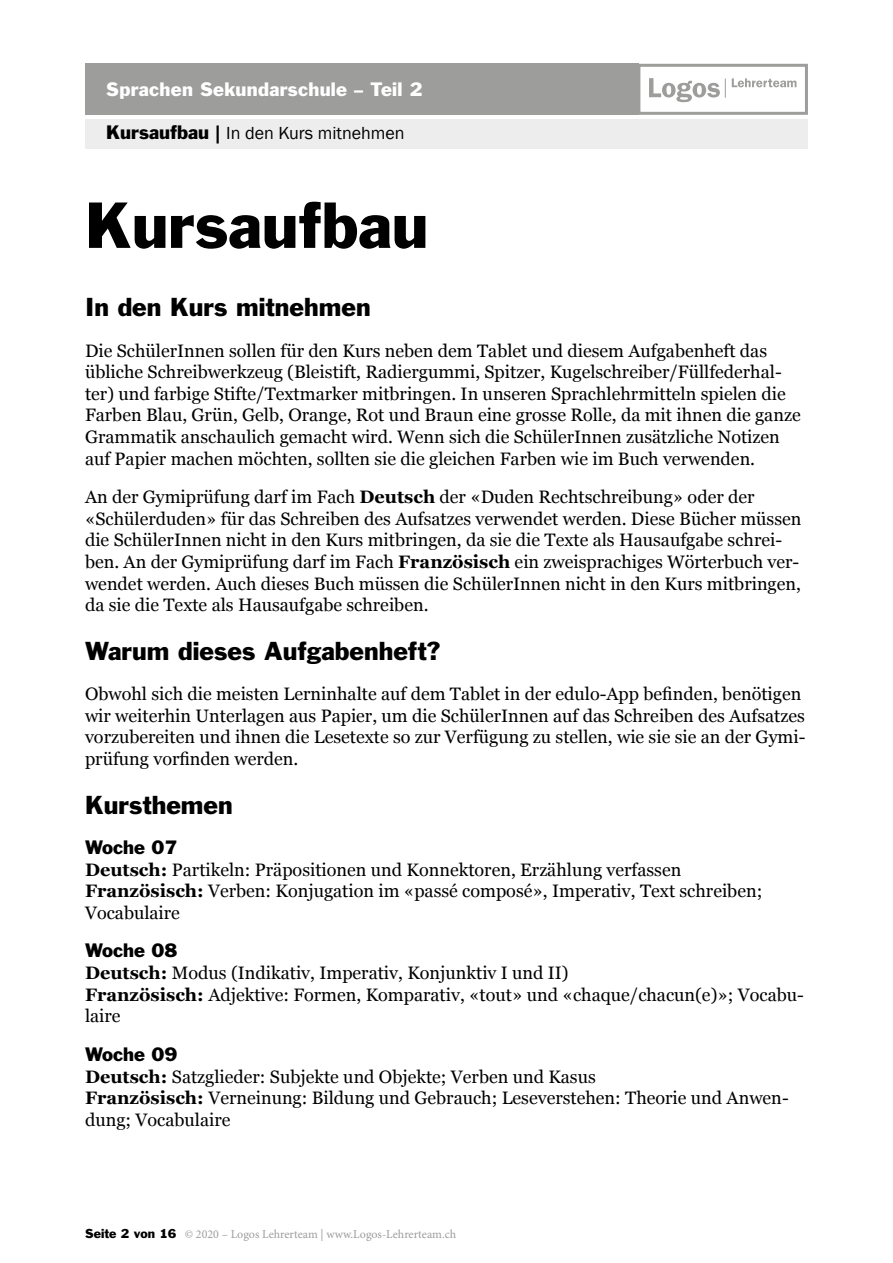
<style>
.page{position:relative;width:893px;height:1263px;background:#fff}
.page>*{position:absolute;margin:0;border:0;box-sizing:border-box;transform-origin:0 0}
.t1{font:60px "Franklin Gothic Std";color:#000}
.t2{font:24px "Franklin Gothic Std";color:#000}
.t3{font:18px/21.6px "Georgia";color:#000}
.t4{font:18px "Franklin Gothic";color:#000}
.t5{font:18px "Franklin Gothic Std";letter-spacing:.015em;color:#fff}
.t6{font:18px "Franklin Gothic Std";color:#000}
.t7{font:12px "Minion Pro";color:#9d9d9c}
.s1{font-family:"Franklin Gothic Std"}
.s2{font-weight:700}
.s3{font-family:"Franklin Gothic Std";color:#000}
</style>
<div class="page">
<div style="left:85px;top:119px;width:723px;height:30px;background:#ededed"></div>
<div style="left:85px;top:64px;width:554px;height:51px;background:#9d9d9c"></div>
<svg style="left:649px;top:78px;width:77px;height:24px"></svg>
<svg style="left:732px;top:78px;width:65px;height:9px"></svg>
<div style="left:637px;top:64px;width:171px;height:51px;border:3px solid #9d9d9c"></div>
<p class="t5" style="left:106px;top:78px;width:318px">Sprachen Sekundarschule – Teil 2</p>
<p class="t4" style="left:106px;top:122px;width:300px"><span class="s1">Kursaufbau |</span> In den Kurs mitnehmen</p>
<h1 class="t1" style="left:85px;top:187px;width:345px">Kursaufbau</h1>
<h2 class="t2" style="left:85px;top:292px;width:287px">In den Kurs mitnehmen</h2>
<p class="t3" style="left:85px;top:339px;width:717px">Die SchülerInnen sollen für den Kurs neben dem Tablet und diesem Aufgabenheft das übliche Schreibwerkzeug (Bleistift, Radiergummi, Spitzer, Kugelschreiber/Füllfederhal&shy;ter) und farbige Stifte/Textmarker mitbringen. In unseren Sprachlehrmitteln spielen die Farben Blau, Grün, Gelb, Orange, Rot und Braun eine grosse Rolle, da mit ihnen die ganze Grammatik anschaulich gemacht wird. Wenn sich die SchülerInnen zusätzliche Notizen auf Papier machen möchten, sollten sie die gleichen Farben wie im Buch verwenden.</p>
<p class="t3" style="left:85px;top:485px;width:718px">An der Gymiprüfung darf im Fach <span class="s2">Deutsch</span> der «Duden Rechtschreibung» oder der «Schülerduden» für das Schreiben des Aufsatzes verwendet werden. Diese Bücher müssen die SchülerInnen nicht in den Kurs mitbringen, da sie die Texte als Hausaufgabe schrei&shy;ben. An der Gymiprüfung darf im Fach <span class="s2">Französisch</span> ein zweisprachiges Wörterbuch ver&shy;wendet werden. Auch dieses Buch müssen die SchülerInnen nicht in den Kurs mitbringen, da sie die Texte als Hausaufgabe schreiben.</p>
<h2 class="t2" style="left:85px;top:636px;width:356px">Warum dieses Aufgabenheft?</h2>
<p class="t3" style="left:85px;top:682px;width:722px">Obwohl sich die meisten Lerninhalte auf dem Tablet in der edulo-App befinden, benötigen wir weiterhin Unterlagen aus Papier, um die SchülerInnen auf das Schreiben des Aufsatzes vorzubereiten und ihnen die Lesetexte so zur Verfügung zu stellen, wie sie sie an der Gymi&shy;prüfung vorfinden werden.</p>
<h2 class="t2" style="left:85px;top:789px;width:149px">Kursthemen</h2>
<p class="t6" style="left:85px;top:836px;width:94px">Woche 07</p>
<p class="t3" style="left:85px;top:858px;width:679px"><span class="s2">Deutsch:</span> Partikeln: Präpositionen und Konnektoren, Erzählung verfassen<br><span class="s2">Französisch:</span> Verben: Konjugation im «passé composé», Imperativ, Text schreiben;<br>Vocabulaire</p>
<p class="t6" style="left:85px;top:939px;width:94px">Woche 08</p>
<p class="t3" style="left:85px;top:961px;width:720px"><span class="s2">Deutsch:</span> Modus (Indikativ, Imperativ, Konjunktiv I und II)<br><span class="s2">Französisch:</span> Adjektive: Formen, Komparativ, «tout» und «chaque/chacun(e)»; Vocabu&shy;laire</p>
<p class="t6" style="left:85px;top:1042px;width:94px">Woche 09</p>
<p class="t3" style="left:85px;top:1065px;width:705px"><span class="s2">Deutsch:</span> Satzglieder: Subjekte und Objekte; Verben und Kasus<br><span class="s2">Französisch:</span> Verneinung: Bildung und Gebrauch; Leseverstehen: Theorie und Anwen&shy;dung; Vocabulaire</p>
<p class="t7" style="left:85px;top:1226px;width:373px"><span class="s3">Seite 2 von 16</span> © 2020 – Logos Lehrerteam | www.Logos-Lehrerteam.ch</p>
</div>
